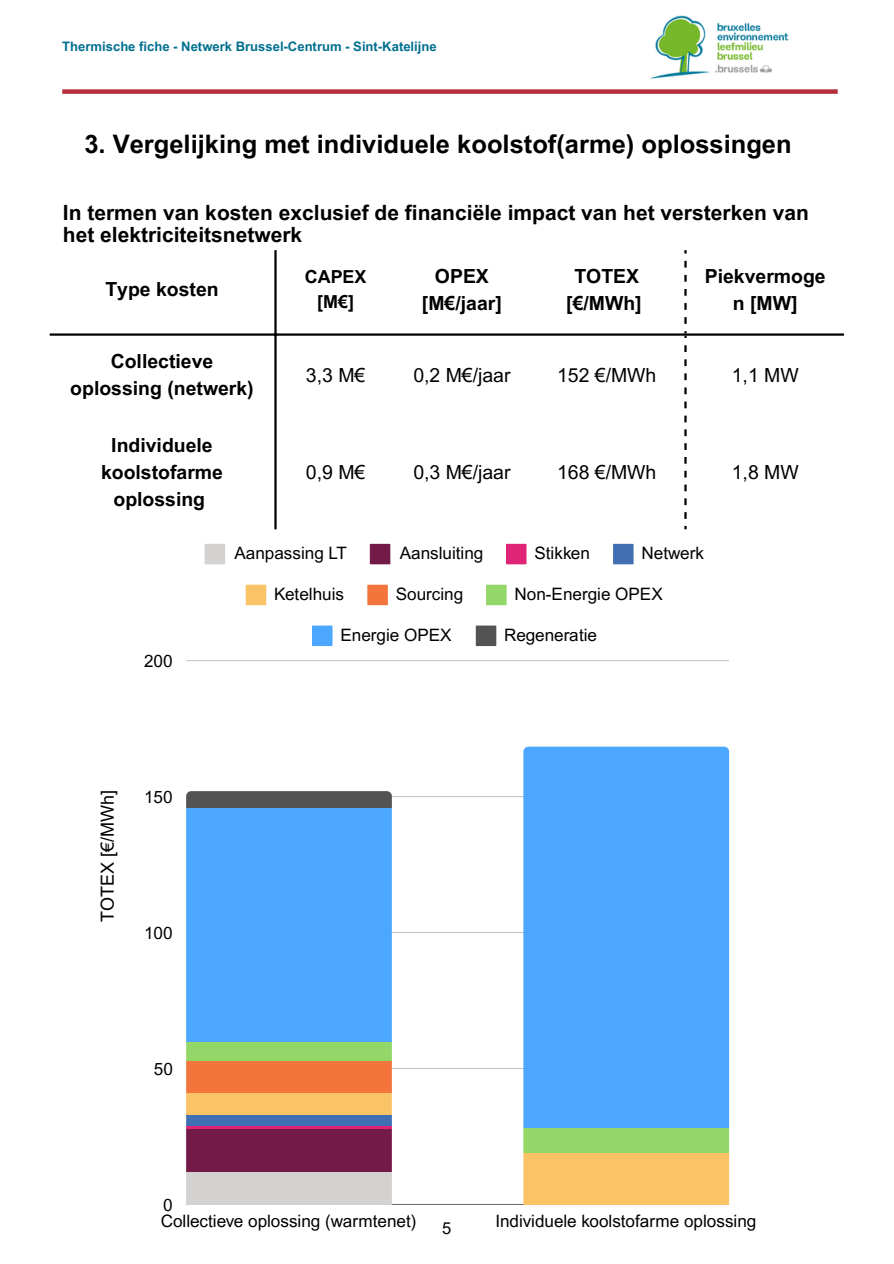
<style>
.page{position:relative;width:894px;height:1264px;background:#fff}
.page>*{position:absolute;margin:0;border:0;box-sizing:border-box;transform-origin:0 0}
.t1{font:700 25.5px "Arial MT Pro";color:#000}
.t2{font:700 21px/21.3px "Arial MT Pro";color:#000}
.t3{font:700 19.35px/27px "Arial MT Pro";color:#000;text-align:center}
.t4{font:19.35px "Arial MT Pro";color:#000}
.t5{font:18px "Arial MT Pro";color:#000}
.t6{font:700 17.85px/24.8px "Arial MT Pro";color:#000;text-align:center}
.t7{font:17.1px "Arial MT Pro";color:#000}
.t8{font:16.5px "Arial MT Pro";color:#000}
.t9{font:700 13.05px "Arial MT Pro";color:#006f90}
</style>
<div class="page">
<img style="left:650px;top:16px;width:139px;height:63px">
<div style="left:62px;top:89px;width:775px;height:5px;background:#b5303d"></div>
<hr style="left:274px;top:250px;width:2px;height:279px;background:#000">
<hr style="left:50px;top:333px;width:793px;height:3px;background:#000">
<svg style="left:684px;top:261px;width:2px;height:6px"></svg>
<svg style="left:684px;top:275px;width:2px;height:7px"></svg>
<svg style="left:684px;top:289px;width:2px;height:7px"></svg>
<svg style="left:684px;top:303px;width:2px;height:7px"></svg>
<svg style="left:684px;top:317px;width:2px;height:7px"></svg>
<svg style="left:684px;top:331px;width:2px;height:7px"></svg>
<svg style="left:684px;top:345px;width:2px;height:7px"></svg>
<svg style="left:684px;top:359px;width:2px;height:7px"></svg>
<svg style="left:684px;top:373px;width:2px;height:7px"></svg>
<svg style="left:684px;top:387px;width:2px;height:7px"></svg>
<svg style="left:684px;top:401px;width:2px;height:7px"></svg>
<svg style="left:684px;top:415px;width:2px;height:7px"></svg>
<svg style="left:684px;top:429px;width:2px;height:7px"></svg>
<svg style="left:684px;top:443px;width:2px;height:7px"></svg>
<svg style="left:684px;top:457px;width:2px;height:7px"></svg>
<svg style="left:684px;top:471px;width:2px;height:6px"></svg>
<svg style="left:684px;top:484px;width:2px;height:7px"></svg>
<svg style="left:684px;top:498px;width:2px;height:7px"></svg>
<svg style="left:684px;top:512px;width:2px;height:7px"></svg>
<svg style="left:204px;top:544px;width:21px;height:20px"></svg>
<svg style="left:370px;top:544px;width:20px;height:20px"></svg>
<svg style="left:506px;top:544px;width:20px;height:20px"></svg>
<svg style="left:613px;top:544px;width:20px;height:20px"></svg>
<svg style="left:246px;top:584px;width:20px;height:21px"></svg>
<svg style="left:367px;top:584px;width:21px;height:21px"></svg>
<svg style="left:486px;top:584px;width:20px;height:21px"></svg>
<svg style="left:312px;top:625px;width:20px;height:21px"></svg>
<svg style="left:475px;top:625px;width:21px;height:21px"></svg>
<hr style="left:186px;top:1203px;width:542px;height:1px;background:#f6f6f6">
<hr style="left:186px;top:1068px;width:542px;height:1px;background:#c0c0c0">
<hr style="left:186px;top:932px;width:542px;height:1px;background:#c1c1c1">
<hr style="left:186px;top:796px;width:542px;height:1px;background:#c4c4c4">
<hr style="left:186px;top:660px;width:542px;height:1px;background:#c7c7c7">
<svg style="left:186px;top:1041px;width:206px;height:163px;background:#b38371"></svg>
<div style="left:186px;top:807px;width:206px;height:234px;background:#4ba7ff"></div>
<svg style="left:186px;top:791px;width:206px;height:16px;background:#555"></svg>
<svg style="left:523px;top:1127px;width:205px;height:77px;background:#d6c969"></svg>
<div style="left:523px;top:746px;width:205px;height:381px;background:#4ba7ff"></div>
<p class="t9" style="left:62px;top:41px;width:376px">Thermische fiche - Netwerk Brussel-Centrum - Sint-Katelijne</p>
<p class="t1" style="left:84px;top:134px;width:708px">3. Vergelijking met individuele koolstof(arme) oplossingen</p>
<p class="t2" style="left:63px;top:205px;width:747px">In termen van kosten exclusief de financiële impact van het versterken van het elektriciteitsnetwerk</p>
<p class="t3" style="left:105px;top:278px;width:115px">Type kosten</p>
<p class="t3" style="left:70px;top:350px;width:185px">Collectieve oplossing (netwerk)</p>
<p class="t3" style="left:101px;top:434px;width:123px">Individuele koolstofarme oplossing</p>
<p class="t6" style="left:305px;top:266px;width:63px">CAPEX [M€]</p>
<p class="t3" style="left:422px;top:265px;width:81px">OPEX [M€/jaar]</p>
<h1 class="t3" style="left:566px;top:265px;width:77px">TOTEX [€/MWh]</h1>
<h2 class="t3" style="left:704px;top:265px;width:122px">Piekvermoge n [MW]</h2>
<p class="t4" style="left:306px;top:368px;width:61px">3,3 M€</p>
<p class="t4" style="left:413px;top:368px;width:99px">0,2 M€/jaar</p>
<p class="t4" style="left:557px;top:368px;width:101px">152 €/MWh</p>
<p class="t4" style="left:731px;top:368px;width:68px">1,1 MW</p>
<p class="t4" style="left:306px;top:464px;width:61px">0,9 M€</p>
<p class="t4" style="left:413px;top:464px;width:99px">0,3 M€/jaar</p>
<p class="t4" style="left:557px;top:464px;width:101px">168 €/MWh</p>
<p class="t4" style="left:731px;top:464px;width:68px">1,8 MW</p>
<p class="t7" style="left:144px;top:654px;width:30px">200</p>
<p class="t5" style="left:101px;top:921px;width:134px;rotate:-90deg">TOTEX [€/MWh]</p>
<p class="t7" style="left:144px;top:790px;width:30px">150</p>
<p class="t7" style="left:144px;top:926px;width:30px">100</p>
<p class="t7" style="left:154px;top:1062px;width:20px">50</p>
<p class="t7" style="left:234px;top:546px;width:114px">Aanpassing LT</p>
<p class="t7" style="left:399px;top:546px;width:85px">Aansluiting</p>
<p class="t7" style="left:534px;top:546px;width:57px">Stikken</p>
<p class="t7" style="left:641px;top:546px;width:64px">Netwerk</p>
<p class="t7" style="left:274px;top:587px;width:71px">Ketelhuis</p>
<p class="t7" style="left:396px;top:587px;width:69px">Sourcing</p>
<p class="t7" style="left:514px;top:587px;width:150px">Non-Energie OPEX</p>
<p class="t7" style="left:340px;top:628px;width:113px">Energie OPEX</p>
<p class="t7" style="left:504px;top:628px;width:94px">Regeneratie</p>
<p class="t7" style="left:163px;top:1198px;width:11px">0</p>
<p class="t7" style="left:161px;top:1214px;width:257px">Collectieve oplossing (warmtenet)</p>
<p class="t7" style="left:495px;top:1214px;width:262px">Individuele koolstofarme oplossing</p>
<p class="t8" style="left:442px;top:1222px;width:11px">5</p>
</div>
